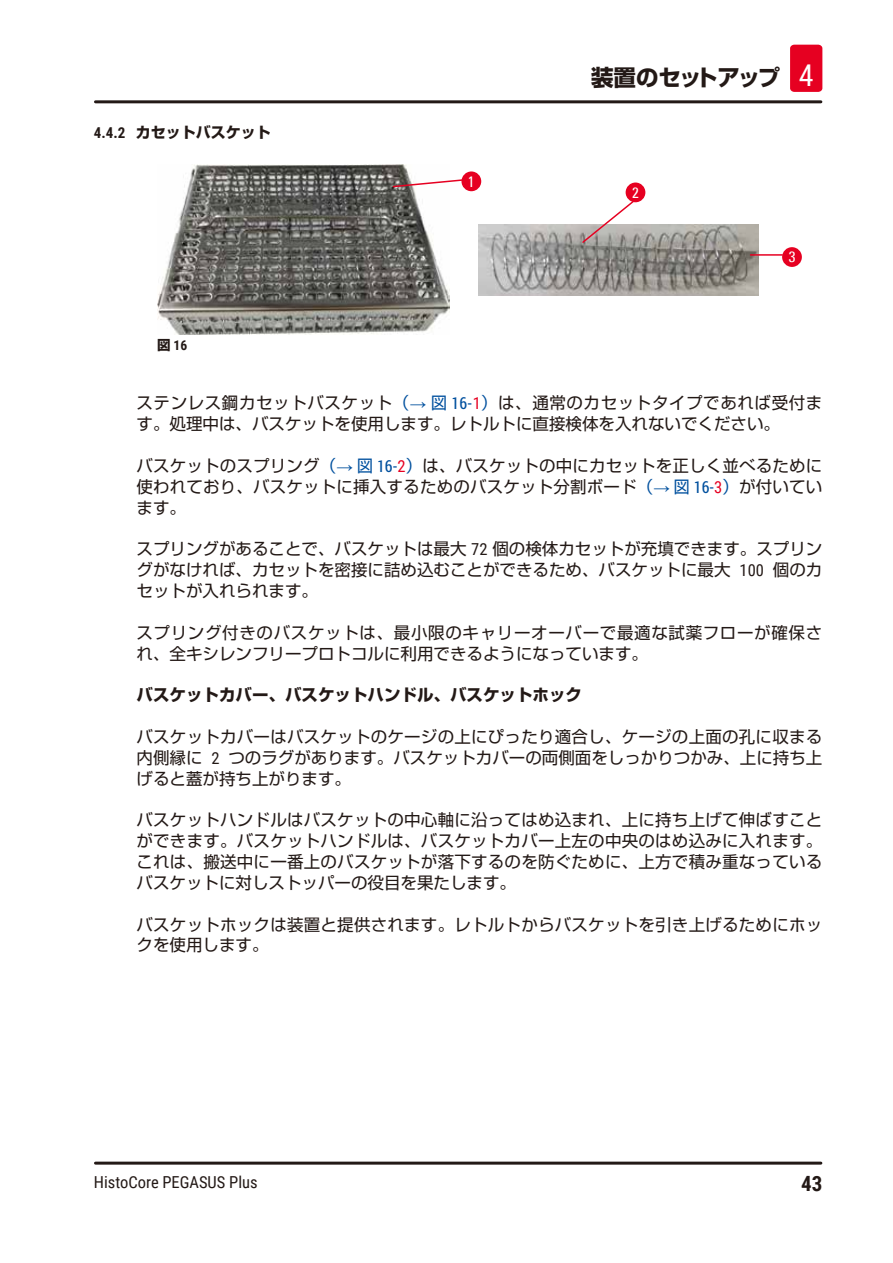
<style>
.page{position:relative;width:893px;height:1263px;background:#fff}
.page>*{position:absolute;margin:0;border:0;box-sizing:border-box;transform-origin:0 0}
.t1{font:700 22.5px "Shin Go Pro";letter-spacing:-.055em;color:#231916}
.t2{font:700 21px "Roboto Condensed";color:#231916}
.Description_text{font:16.5px/20.9px "Shin Go Pro";color:#231916;text-align:justify}
.Description_text-2{font:16.5px/20.9px "Shin Go Pro";letter-spacing:.04em;color:#231916}
.Subheading{font:700 16.5px "Shin Go Pro";color:#231916}
.t3{font:16.5px "Roboto Condensed";color:#231916}
.t4{font:700 15px "Shin Go Pro";color:#231916}
.t5{font:condensed 15px "Univers";color:#fff}
.t6{font:700 13.5px "Roboto Condensed";color:#231916}
.s1{font-family:"Roboto Condensed"}
.s2{font-family:"Shin Go Pro"}
.s3{font-family:"Roboto Condensed";font-weight:400;font-size:30px;color:#fff}
.s4{color:#00509e}
.s5{font-family:"Arial";color:#00509e}
.s6{font-family:"Roboto Condensed";color:#00509e}
.s7{font-family:"Roboto Condensed";color:#e60021}
</style>
<div class="page">
<hr style="left:95px;top:100px;width:726px;height:3px;background:#231916">
<hr style="left:95px;top:1161px;width:726px;height:3px;background:#231916">
<div style="left:790px;top:45px;width:32px;height:47px;background:#e60021;border-radius:4px"></div>
<img style="left:157px;top:164px;width:293px;height:171px">
<img style="left:478px;top:225px;width:280px;height:70px">
<svg style="left:392px;top:178px;width:71px;height:10px"></svg>
<svg style="left:581px;top:196px;width:58px;height:48px"></svg>
<hr style="left:750px;top:254px;width:32px;height:2px;background:#e60021">
<div style="left:461px;top:171px;width:20px;height:20px;background:#e60021;border-radius:50%"></div>
<div style="left:626px;top:183px;width:19px;height:19px;background:#e60021;border-radius:50%"></div>
<div style="left:782px;top:247px;width:20px;height:20px;background:#e60021;border-radius:50%"></div>
<p class="t4" style="left:94px;top:121px;width:178px"><span class="s1">4.4.2</span> カセットバスケット</p>
<p class="t6" style="left:157px;top:335px;width:32px"><span class="s2">図</span> 16</p>
<p class="t5" style="left:468px;top:172px;width:8px">1</p>
<h1 class="t1" style="left:591px;top:60px;width:224px">装置のセットアップ <span class="s3">4</span></h1>
<p class="t5" style="left:632px;top:183px;width:8px">2</p>
<p class="t5" style="left:789px;top:247px;width:8px">3</p>
<p class="Description_text" style="left:136px;top:391px;width:687px">ステンレス鋼カセットバスケット<span class="s4">（</span><span class="s5">→</span> <span class="s4">図</span> <span class="s6">16-</span><span class="s7">1</span><span class="s4">）</span>は、通常のカセットタイプであれば受付ます。処理中は、バスケットを使用します。レトルトに直接検体を入れないでください。</p>
<p class="Description_text" style="left:136px;top:453px;width:687px">バスケットのスプリング<span class="s4">（</span><span class="s5">→</span> <span class="s4">図</span> <span class="s6">16-</span><span class="s7">2</span><span class="s4">）</span>は、バスケットの中にカセットを正しく並べるために使われており、バスケットに挿入するためのバスケット分割ボード<span class="s4">（</span><span class="s5">→</span> <span class="s4">図</span> <span class="s6">16-</span><span class="s7">3</span><span class="s4">）</span>が付いています。</p>
<p class="Description_text" style="left:136px;top:537px;width:687px">スプリングがあることで、バスケットは最大 <span class="s1">72</span> 個の検体カセットが充填できます。スプリングがなければ、カセットを密接に詰め込むことができるため、バスケットに最大 <span class="s1">100</span> 個のカセットが入れられます。</p>
<p class="Description_text-2" style="left:136px;top:620px;width:687px">スプリング付きのバスケットは、最小限のキャリーオーバーで最適な試薬フローが確保され、全キシレンフリープロトコルに利用できるようになっています。</p>
<p class="Subheading" style="left:136px;top:682px;width:447px">バスケットカバー、バスケットハンドル、バスケットホック</p>
<p class="Description_text" style="left:136px;top:724px;width:687px">バスケットカバーはバスケットのケージの上にぴったり適合し、ケージの上面の孔に収まる内側縁に <span class="s1">2</span> つのラグがあります。バスケットカバーの両側面をしっかりつかみ、上に持ち上げると蓋が持ち上がります。</p>
<p class="Description_text" style="left:136px;top:808px;width:687px">バスケットハンドルはバスケットの中心軸に沿ってはめ込まれ、上に持ち上げて伸ばすことができます。バスケットハンドルは、バスケットカバー上左の中央のはめ込みに入れます。これは、搬送中に一番上のバスケットが落下するのを防ぐために、上方で積み重なっているバスケットに対しストッパーの役目を果たします。</p>
<p class="Description_text" style="left:136px;top:912px;width:687px">バスケットホックは装置と提供されます。レトルトからバスケットを引き上げるためにホックを使用します。</p>
<p class="t3" style="left:94px;top:1170px;width:165px">HistoCore PEGASUS Plus</p>
<p class="t2" style="left:801px;top:1169px;width:23px">43</p>
</div>
